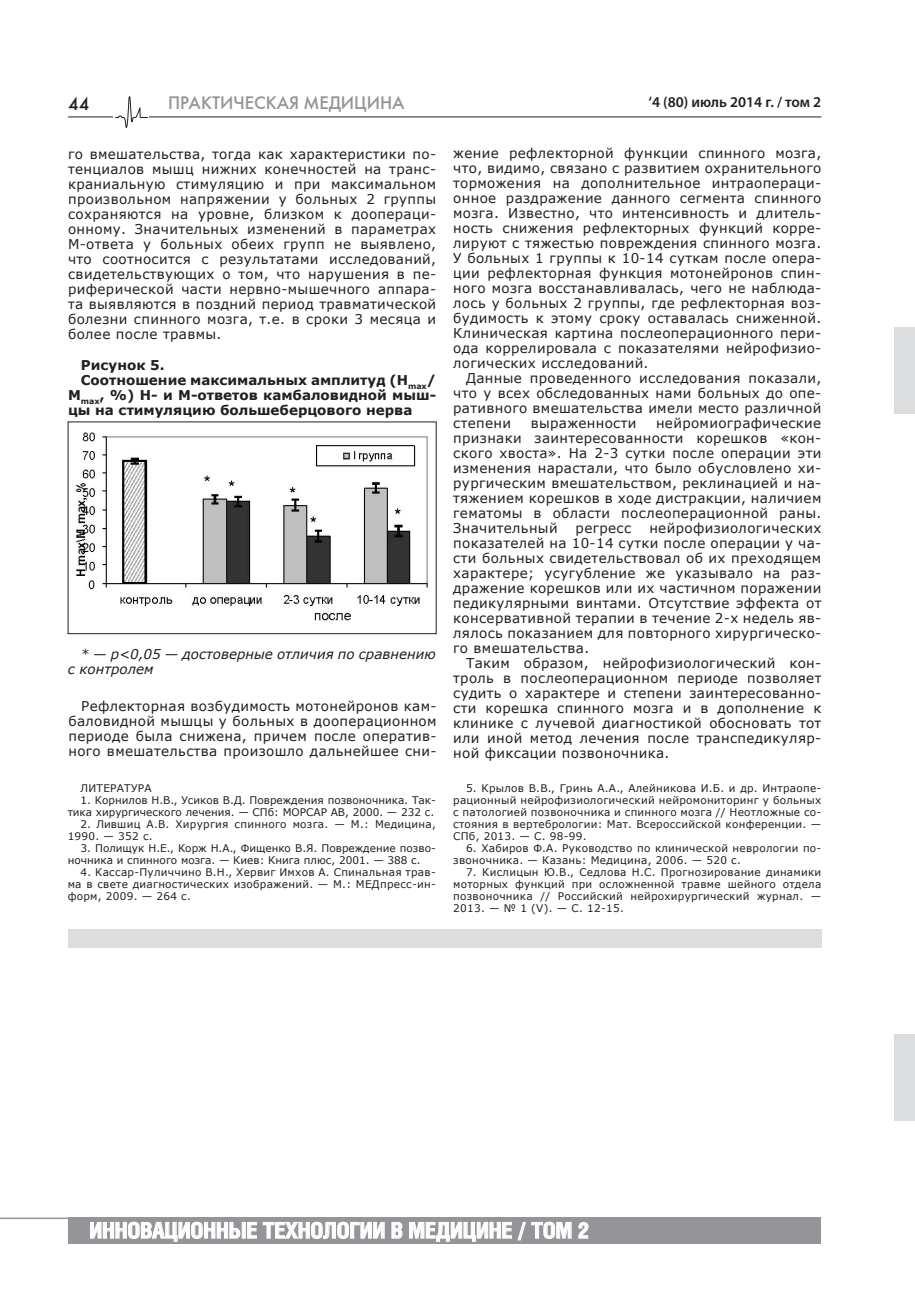
<style>
.page{position:relative;width:915px;height:1297px;background:#fff}
.page>*{position:absolute;margin:0;border:0;box-sizing:border-box;transform-origin:0 0}
.t1{font:700 21.75px "Helios Cond";color:#fff;scale:1.05 1}
.t2{font:18px "Futuris C";color:#939598}
.t3{font:18px "Futuris C";color:#231f20}
.t4{font:600 15px "Myriad Pro";color:#231f20}
.t5{font:13.5px/15px "Verdana";letter-spacing:.025em;color:#231f20;text-align:justify}
.t6{font:700 13.5px "Verdana";color:#231f20}
.t7{font:italic 13.5px/15px "Verdana";color:#231f20}
.t8{font:10.5px/12px "Verdana";letter-spacing:.025em;color:#231f20;text-align:justify}
.t9{font:10.5px/12px "Verdana";color:#231f20;text-align:right}
</style>
<div class="page">
<hr style="left:68px;top:117px;width:753px;height:1px;background:#231f20">
<div style="left:68px;top:1218px;width:751px;height:26px;background:#939598"></div>
<svg style="left:90px;top:1222px;width:167px;height:19px"></svg>
<svg style="left:263px;top:1222px;width:121px;height:17px"></svg>
<svg style="left:391px;top:1222px;width:11px;height:16px"></svg>
<svg style="left:409px;top:1222px;width:102px;height:19px"></svg>
<svg style="left:517px;top:1222px;width:8px;height:18px"></svg>
<svg style="left:531px;top:1221px;width:40px;height:18px"></svg>
<svg style="left:578px;top:1222px;width:10px;height:16px"></svg>
<hr style="left:0;top:1217px;width:269px;height:2px;background:#939598">
<svg style="left:114px;top:96px;width:35px;height:32px"></svg>
<div style="left:68px;top:929px;width:753px;height:18px;background:#dcdddf"></div>
<img style="left:76px;top:432px;width:352px;height:189px">
<div style="left:68px;top:422px;width:368px;height:212px;border:1px solid #231f20"></div>
<div style="left:894px;top:1035px;width:20px;height:86px;background:#dcdddf"></div>
<div style="left:894px;top:328px;width:20px;height:86px;background:#dcdddf"></div>
<h2 class="t3" style="left:68px;top:93px;width:23px">44</h2>
<h2 class="t2" style="left:168px;top:92px;width:238px">ПРАКТИЧЕСКАЯ МЕДИЦИНА</h2>
<p class="t5" style="left:68px;top:147px;width:369px">го вмешательства, тогда как характеристики по&shy;тенциалов мышц нижних конечностей на транс&shy;краниальную стимуляцию и при максимальном произвольном напряжении у больных 2 группы сохраняются на уровне, близком к доопераци&shy;онному. Значительных изменений в параметрах М-ответа у больных обеих групп не выявлено, что соотносится с результатами исследований, свидетельствующих о том, что нарушения в пе&shy;риферической части нервно-мышечного аппара&shy;та выявляются в поздний период травматической болезни спинного мозга, т.е. в сроки 3 месяца и более после травмы.</p>
<p class="t6" style="left:81px;top:355px;width:85px">Рисунок 5.</p>
<p class="t6" style="left:81px;top:370px;width:357px">Соотношение максимальных амплитуд (Н<sub>max</sub>/</p>
<p class="t6" style="left:68px;top:385px;width:369px">M<sub>max</sub>, %) Н- и М-ответов камбаловидной мыш-</p>
<p class="t6" style="left:68px;top:400px;width:346px">цы на стимуляцию большеберцового нерва</p>
<p class="t7" style="left:68px;top:647px;width:369px;text-indent:13px">* — р&lt;0,05 — достоверные отличия по сравнению с контролем</p>
<p class="t5" style="left:68px;top:698px;width:369px;text-indent:13px">Рефлекторная возбудимость мотонейронов кам&shy;баловидной мышцы у больных в дооперационном периоде была снижена, причем после оператив&shy;ного вмешательства произошло дальнейшее сни-</p>
<p class="t8" style="left:80px;top:782px;width:73px">ЛИТЕРАТУРА</p>
<p class="t9" style="left:68px;top:794px;width:369px">1. Корнилов Н.В., Усиков В.Д. Повреждения позвоночника. Так&shy;тика хирургического лечения. — СПб: МОРСАР АВ, 2000. — 232 с.</p>
<p class="t8" style="left:68px;top:818px;width:369px;text-indent:13px">2. Лившиц А.В. Хирургия спинного мозга. — М.: Медицина,<br>1990. — 352 с.</p>
<p class="t9" style="left:68px;top:842px;width:369px;text-align:left;text-indent:13px">3. Полищук Н.Е., Корж Н.А., Фищенко В.Я. Повреждение позво&shy;ночника и спинного мозга. — Киев: Книга плюс, 2001. — 388 с.</p>
<p class="t8" style="left:68px;top:866px;width:369px;text-indent:13px">4. Кассар-Пуличчино В.Н., Хервиг Имхов А. Спинальная трав&shy;ма в свете диагностических изображений. — М.: МЕДпресс-ин&shy;форм, 2009. — 264 с.</p>
<p class="t4" style="left:648px;top:92px;width:174px">‘4 (80) июль 2014 г. / том 2</p>
<p class="t5" style="left:453px;top:146px;width:369px">жение рефлекторной функции спинного мозга, что, видимо, связано с развитием охранительного торможения на дополнительное интраопераци&shy;онное раздражение данного сегмента спинного мозга. Известно, что интенсивность и длитель&shy;ность снижения рефлекторных функций корре&shy;лируют с тяжестью повреждения спинного мозга.<br>У больных 1 группы к 10-14 суткам после опера&shy;ции рефлекторная функция мотонейронов спин&shy;ного мозга восстанавливалась, чего не наблюда&shy;лось у больных 2 группы, где рефлекторная воз&shy;будимость к этому сроку оставалась сниженной.<br>Клиническая картина послеоперационного пери&shy;ода коррелировала с показателями нейрофизио&shy;логических исследований.</p>
<p class="t5" style="left:453px;top:371px;width:369px;text-indent:13px">Данные проведенного исследования показали, что у всех обследованных нами больных до опе&shy;ративного вмешательства имели место различной степени</p>
<p class="t5" style="left:453px;top:416px;width:369px;text-indent:203px">нейромиографические признаки заинтересованности корешков «кон&shy;ского хвоста». На 2-3 сутки после операции эти изменения нарастали, что было обусловлено хи&shy;рургическим вмешательством, реклинацией и на&shy;тяжением корешков в ходе дистракции, наличием гематомы в области послеоперационной раны.<br>Значительный</p>
<p class="t5" style="left:530px;top:416px;width:107px">выраженности</p>
<p class="t5" style="left:453px;top:521px;width:369px;text-indent:196px">нейрофизиологических показателей на 10-14 сутки после операции у ча&shy;сти больных свидетельствовал об их преходящем характере; усугубление же указывало на раз&shy;дражение корешков или их частичном поражении педикулярными винтами. Отсутствие эффекта от консервативной терапии в течение 2-х недель яв&shy;лялось показанием для повторного хирургическо&shy;го вмешательства.</p>
<p class="t5" style="left:453px;top:656px;width:369px;text-indent:13px">Таким образом, нейрофизиологический кон&shy;троль в послеоперационном периоде позволяет судить о характере и степени заинтересованно&shy;сти корешка спинного мозга и в дополнение к клинике с лучевой диагностикой обосновать тот или иной метод лечения после транспедикуляр&shy;ной фиксации позвоночника.</p>
<p class="t5" style="left:575px;top:521px;width:57px">регресс</p>
<p class="t8" style="left:453px;top:782px;width:369px;text-indent:13px">5. Крылов В.В., Гринь А.А., Алейникова И.Б. и др. Интраопе&shy;рационный нейрофизиологический нейромониторинг у больных с патологией позвоночника и спинного мозга // Неотложные со&shy;стояния в вертебрологии: Мат. Всероссийской конференции. — СПб, 2013. — С. 98-99.</p>
<p class="t8" style="left:453px;top:842px;width:369px;text-indent:13px">6. Хабиров Ф.А. Руководство по клинической неврологии по&shy;звоночника. — Казань: Медицина, 2006. — 520 с.</p>
<p class="t8" style="left:453px;top:866px;width:369px;text-indent:13px">7. Кислицын Ю.В., Седлова Н.С. Прогнозирование динамики моторных функций при осложненной травме шейного отдела позвоночника // Российский нейрохирургический журнал. — 2013. — № 1 (V). — С. 12-15.</p>
<h1 class="t1" style="left:89px;top:1217px;width:434px">инновационные технологии в медицине / ТОМ</h1>
<h1 class="t1" style="left:577px;top:1217px;width:12px">2</h1>
</div>
